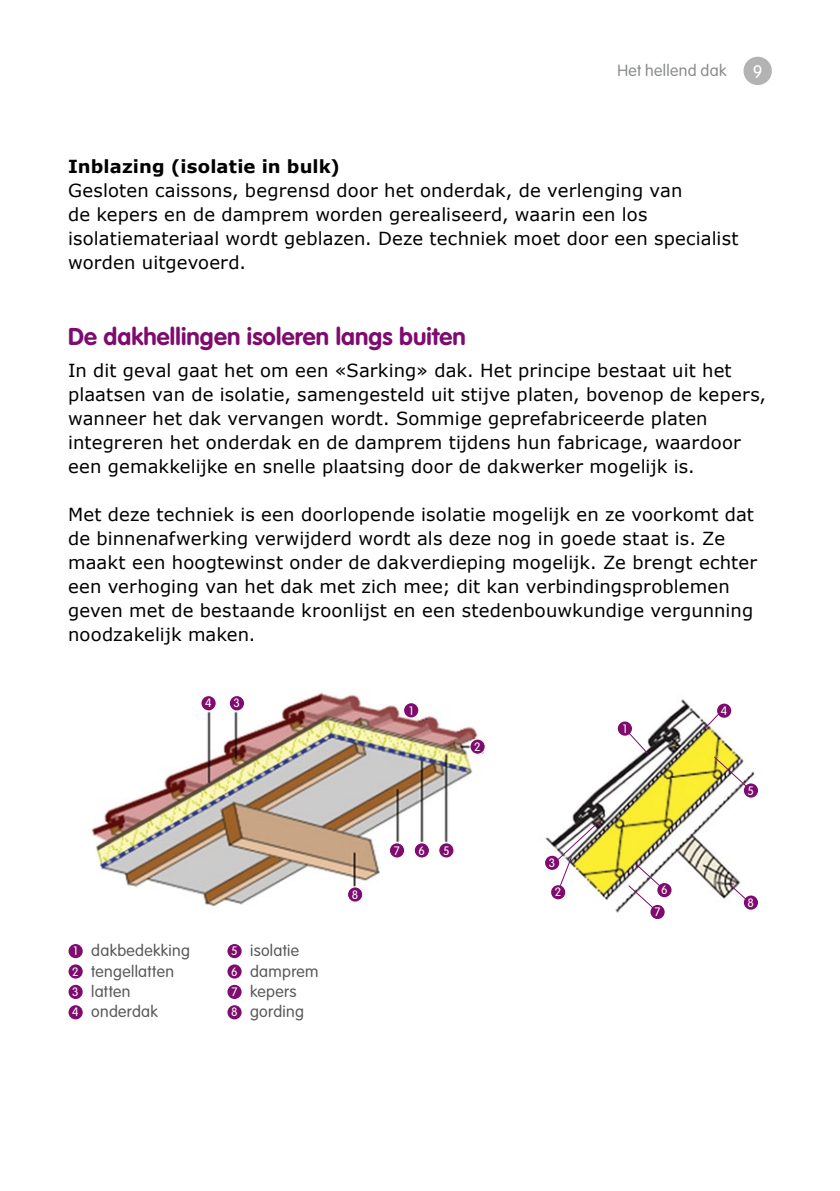
<style>
.page{position:relative;width:840px;height:1191px;background:#fff}
.page>*{position:absolute;margin:0;border:0;box-sizing:border-box;transform-origin:0 0}
.t1{font:700 24px "VAG Rounded Std";letter-spacing:.005em;color:#7e0c6e}
.t2{font:18px/24px "Verdana";letter-spacing:.005em;color:#000}
.t3{font:700 18px "Verdana";letter-spacing:.01em;color:#000}
.t4{font:300 18px "VAG Rounded Std";color:#fff}
.t5{font:300 16px/20.4px "VAG Rounded Std";letter-spacing:.02em;color:#58595b}
.t6{font:300 16px "VAG Rounded Std";letter-spacing:.02em;color:#8a8c8c}
.t7{font:300 12px "VAG Rounded Std";color:#fff}
.s1{font-size:12px;color:#fff}
</style>
<div class="page">
<div style="left:743px;top:57px;width:28px;height:28px;background:#b2b3b2;border-radius:50%"></div>
<div style="left:68px;top:944px;width:15px;height:14px;background:#7e0c6e;border-radius:50%"></div>
<div style="left:68px;top:964px;width:15px;height:14px;background:#7e0c6e;border-radius:50%"></div>
<svg style="left:68px;top:984px;width:15px;height:15px"></svg>
<div style="left:68px;top:1005px;width:15px;height:14px;background:#7e0c6e;border-radius:50%"></div>
<div style="left:227px;top:944px;width:14px;height:14px;background:#7e0c6e;border-radius:50%"></div>
<div style="left:227px;top:964px;width:14px;height:14px;background:#7e0c6e;border-radius:50%"></div>
<div style="left:227px;top:984px;width:14px;height:15px;background:#7e0c6e;border-radius:50%"></div>
<div style="left:227px;top:1005px;width:14px;height:14px;background:#7e0c6e;border-radius:50%"></div>
<img style="left:91px;top:692px;width:395px;height:214px">
<img style="left:545px;top:699px;width:213px;height:221px">
<div style="left:404px;top:703px;width:14px;height:14px;background:#7e0c6e;border-radius:50%"></div>
<div style="left:469px;top:739px;width:16px;height:15px;background:#7e0c6e;border-radius:50%"></div>
<div style="left:469px;top:738px;width:16px;height:16px;border:1px solid #fff;border-radius:50%"></div>
<div style="left:230px;top:696px;width:14px;height:14px;background:#7e0c6e;border-radius:50%"></div>
<div style="left:201px;top:696px;width:14px;height:14px;background:#7e0c6e;border-radius:50%"></div>
<div style="left:438px;top:843px;width:15px;height:15px;background:#7e0c6e;border-radius:50%"></div>
<div style="left:438px;top:842px;width:16px;height:16px;border:1px solid #fff;border-radius:50%"></div>
<div style="left:414px;top:843px;width:15px;height:15px;background:#7e0c6e;border-radius:50%"></div>
<div style="left:413px;top:842px;width:16px;height:16px;border:1px solid #fff;border-radius:50%"></div>
<div style="left:389px;top:843px;width:15px;height:15px;background:#7e0c6e;border-radius:50%"></div>
<div style="left:388px;top:842px;width:17px;height:16px;border:1px solid #fff;border-radius:50%"></div>
<div style="left:347px;top:887px;width:15px;height:15px;background:#7e0c6e;border-radius:50%"></div>
<div style="left:347px;top:886px;width:16px;height:16px;border:1px solid #fff;border-radius:50%"></div>
<svg style="left:553px;top:820px;width:46px;height:69px"></svg>
<svg style="left:622px;top:726px;width:26px;height:29px"></svg>
<svg style="left:712px;top:755px;width:39px;height:36px"></svg>
<svg style="left:726px;top:882px;width:27px;height:24px"></svg>
<svg style="left:627px;top:862px;width:37px;height:50px"></svg>
<svg style="left:544px;top:855px;width:15px;height:15px"></svg>
<div style="left:550px;top:885px;width:15px;height:14px;background:#7e0c6e;border-radius:50%"></div>
<div style="left:743px;top:783px;width:14px;height:14px;background:#7e0c6e;border-radius:50%"></div>
<div style="left:617px;top:721px;width:14px;height:14px;background:#7e0c6e;border-radius:50%"></div>
<div style="left:743px;top:895px;width:14px;height:14px;background:#7e0c6e;border-radius:50%"></div>
<div style="left:657px;top:883px;width:14px;height:14px;background:#7e0c6e;border-radius:50%"></div>
<div style="left:650px;top:905px;width:14px;height:14px;background:#7e0c6e;border-radius:50%"></div>
<svg style="left:701px;top:709px;width:21px;height:22px"></svg>
<div style="left:716px;top:703px;width:14px;height:15px;background:#7e0c6e;border-radius:50%"></div>
<p class="t6" style="left:617px;top:62px;width:110px">Het hellend dak</p>
<p class="t4" style="left:752px;top:61px;width:11px">9</p>
<p class="t3" style="left:68px;top:154px;width:273px">Inblazing (isolatie in bulk)</p>
<p class="t2" style="left:68px;top:177px;width:671px">Gesloten caissons, begrensd door het onderdak, de verlenging van<br>de kepers en de damprem worden gerealiseerd, waarin een los isolatiemateriaal wordt geblazen. Deze techniek moet door een specialist worden uitgevoerd.</p>
<h1 class="t1" style="left:68px;top:322px;width:399px">De dakhellingen isoleren langs buiten</h1>
<p class="t2" style="left:68px;top:358px;width:699px">In dit geval gaat het om een «Sarking» dak. Het principe bestaat uit het plaatsen van de isolatie, samengesteld uit stijve platen, bovenop de kepers, wanneer het dak vervangen wordt. Sommige geprefabriceerde platen integreren het onderdak en de damprem tijdens hun fabricage, waardoor een gemakkelijke en snelle plaatsing door de dakwerker mogelijk is.</p>
<p class="t2" style="left:68px;top:502px;width:690px">Met deze techniek is een doorlopende isolatie mogelijk en ze voorkomt dat de binnenafwerking verwijderd wordt als deze nog in goede staat is. Ze maakt een hoogtewinst onder de dakverdieping mogelijk. Ze brengt echter een verhoging van het dak met zich mee; dit kan verbindingsproblemen geven met de bestaande kroonlijst en een stedenbouwkundige vergunning noodzakelijk maken.</p>
<p class="t7" style="left:205px;top:696px;width:8px">4</p>
<p class="t7" style="left:233px;top:696px;width:8px">3</p>
<p class="t7" style="left:409px;top:703px;width:6px">1</p>
<p class="t7" style="left:474px;top:739px;width:8px">2</p>
<p class="t5" style="left:72px;top:941px;width:119px"><span class="s1">1</span> dakbedekking<br><span class="s1">2</span> tengellatten<br><span class="s1">3</span> latten<br><span class="s1">4</span> onderdak</p>
<p class="t5" style="left:231px;top:941px;width:89px"><span class="s1">5</span> isolatie<br><span class="s1">6</span> damprem<br><span class="s1">7</span> kepers<br><span class="s1">8</span> gording</p>
<p class="t7" style="left:351px;top:887px;width:8px">8</p>
<p class="t7" style="left:393px;top:843px;width:7px">7</p>
<p class="t7" style="left:418px;top:843px;width:8px">6</p>
<p class="t7" style="left:443px;top:843px;width:8px">5</p>
<p class="t7" style="left:548px;top:856px;width:8px">3</p>
<p class="t7" style="left:554px;top:885px;width:8px">2</p>
<p class="t7" style="left:622px;top:721px;width:6px">1</p>
<p class="t7" style="left:660px;top:883px;width:8px">6</p>
<p class="t7" style="left:654px;top:905px;width:7px">7</p>
<p class="t7" style="left:720px;top:704px;width:8px">4</p>
<p class="t7" style="left:747px;top:783px;width:8px">5</p>
<p class="t7" style="left:747px;top:895px;width:8px">8</p>
</div>
